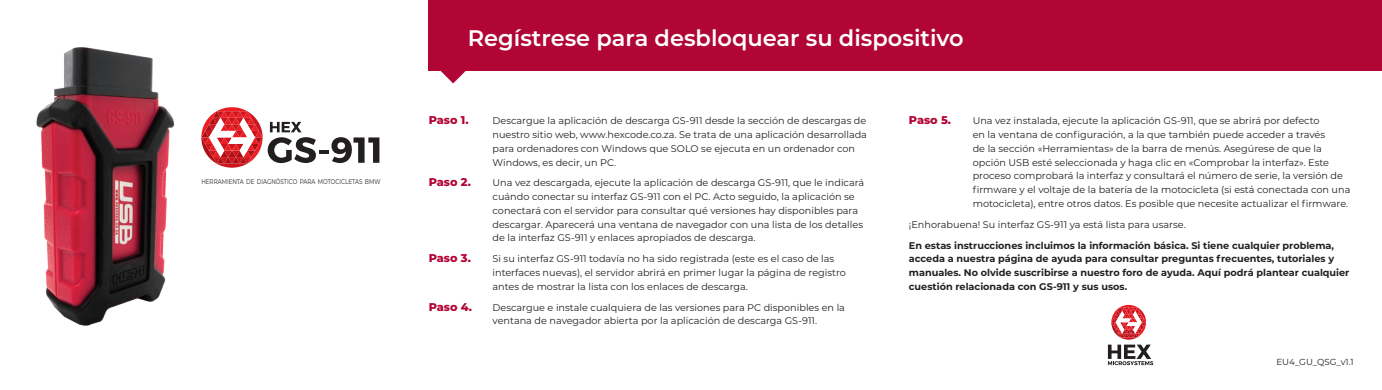
<style>
.page{position:relative;width:1382px;height:390px;background:#fff}
.page>*{position:absolute;margin:0;border:0;box-sizing:border-box;transform-origin:0 0}
.t1{font:600 22.5px "Montserrat";color:#fff}
.t2{font:800 11.25px "Montserrat";color:#b10535}
.t3{font:9.75px/13.8px "Montserrat";color:#231f20}
.t4{font:700 9.75px/13.8px "Montserrat";color:#231f20}
.t5{font:8.75px "Montserrat";color:#231f20}
.t6{font:6.88px "Montserrat";color:#231f20;scale:.81 1}
</style>
<div class="page">
<svg style="left:214px;top:107px;width:165px;height:61px"></svg>
<img style="left:36px;top:47px;width:178px;height:279px">
<div style="left:429px;top:0;width:953px;height:71px;background:#b10535"></div>
<svg style="left:441px;top:71px;width:25px;height:12px"></svg>
<svg style="left:1108px;top:305px;width:45px;height:60px"></svg>
<p class="t6" style="left:201px;top:177px;width:223px">HERRAMIENTA DE DIAGNÓSTICO PARA MOTOCICLETAS BMW</p>
<h1 class="t1" style="left:468px;top:22px;width:497px">Regístrese para desbloquear su dispositivo</h1>
<p class="t2" style="left:429px;top:112px;width:41px">Paso 1.</p>
<p class="t3" style="left:493px;top:114px;width:376px">Descargue la aplicación de descarga GS-911 desde la sección de descargas de nuestro sitio web, www.hexcode.co.za. Se trata de una aplicación desarrollada para ordenadores con Windows que SOLO se ejecuta en un ordenador con Windows, es decir, un PC.</p>
<p class="t2" style="left:429px;top:174px;width:44px">Paso 2.</p>
<p class="t3" style="left:493px;top:176px;width:373px">Una vez descargada, ejecute la aplicación de descarga GS-911, que le indicará cuándo conectar su interfaz GS-911 con el PC. Acto seguido, la aplicación se conectará con el servidor para consultar qué versiones hay disponibles para descargar. Aparecerá una ventana de navegador con una lista de los detalles de la interfaz GS-911 y enlaces apropiados de descarga.</p>
<p class="t2" style="left:429px;top:250px;width:44px">Paso 3.</p>
<p class="t3" style="left:493px;top:252px;width:355px">Si su interfaz GS-911 todavía no ha sido registrada (este es el caso de las interfaces nuevas), el servidor abrirá en primer lugar la página de registro antes de mostrar la lista con los enlaces de descarga.</p>
<p class="t2" style="left:429px;top:298px;width:45px">Paso 4.</p>
<p class="t3" style="left:493px;top:300px;width:354px">Descargue e instale cualquiera de las versiones para PC disponibles en la ventana de navegador abierta por la aplicación de descarga GS-911.</p>
<p class="t2" style="left:909px;top:112px;width:44px">Paso 5.</p>
<p class="t3" style="left:973px;top:114px;width:379px">Una vez instalada, ejecute la aplicación GS-911, que se abrirá por defecto<br>en la ventana de configuración, a la que también puede acceder a través<br>de la sección «Herramientas» de la barra de menús. Asegúrese de que la opción USB esté seleccionada y haga clic en «Comprobar la interfaz». Este proceso comprobará la interfaz y consultará el número de serie, la versión de firmware y el voltaje de la batería de la motocicleta (si está conectada con una motocicleta), entre otros datos. Es posible que necesite actualizar el firmware.</p>
<p class="t3" style="left:909px;top:217px;width:278px">¡Enhorabuena! Su interfaz GS-911 ya está lista para usarse.</p>
<p class="t4" style="left:909px;top:238px;width:442px">En estas instrucciones incluimos la información básica. Si tiene cualquier problema, acceda a nuestra página de ayuda para consultar preguntas frecuentes, tutoriales y manuales. No olvide suscribirse a nuestro foro de ayuda. Aquí podrá plantear cualquier cuestión relacionada con GS-911 y sus usos.</p>
<p class="t5" style="left:1276px;top:356px;width:79px">EU4_GU_QSG_v1.1</p>
</div>
